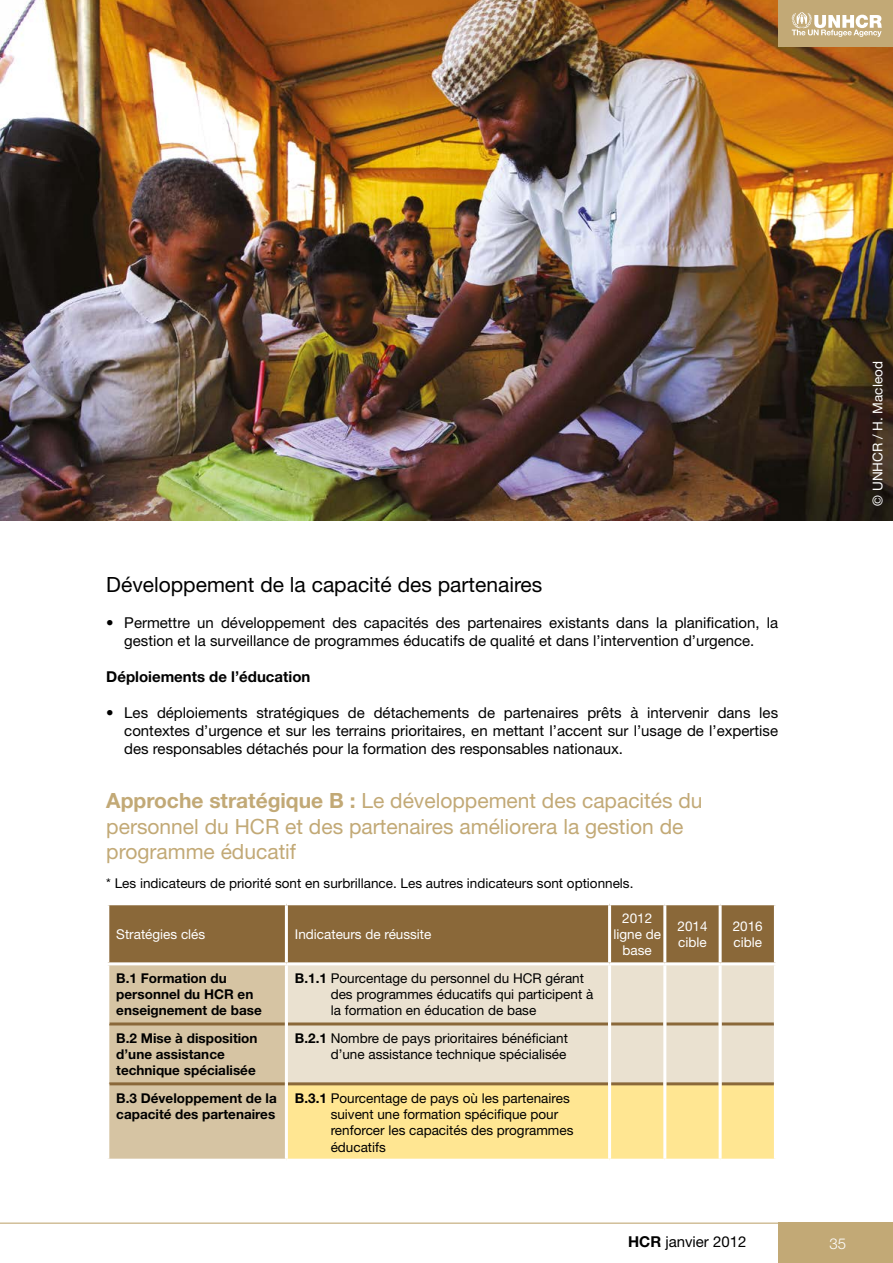
<style>
.page{position:relative;width:893px;height:1263px;background:#fff}
.page>*{position:absolute;margin:0;border:0;box-sizing:border-box;transform-origin:0 0}
.t1{font:21px/25.2px "Helvetica Neue CE";color:#c2a976}
.t2{font:21px "Helvetica Neue CE";color:#000}
.t3{font:15px/18px "Helvetica Neue CE";color:#000;text-align:center}
.t4{font:700 15px "Helvetica Neue CE";color:#000}
.t5{font:300 15px "Helvetica Neue CE";color:#fff}
.t6{font:13.5px/16.2px "Helvetica Neue CE";color:#000}
.t7{font:700 13.5px/16.2px "Helvetica Neue CE";color:#000}
.t8{font:13.5px/16.2px "Helvetica Neue CE";color:#fff}
.s1{font-weight:700}
</style>
<div class="page">
<svg style="left:109px;top:905px;width:665px;height:254px;background:#d4bf96"></svg>
<hr style="left:109px;top:1022px;width:176px;height:3px;background:#8a6839">
<hr style="left:288px;top:1022px;width:320px;height:3px;background:#8a6839">
<hr style="left:611px;top:1022px;width:52px;height:3px;background:#8a6839">
<hr style="left:109px;top:1082px;width:176px;height:3px;background:#8a6839">
<hr style="left:288px;top:1082px;width:320px;height:3px;background:#8a6839">
<hr style="left:611px;top:1082px;width:52px;height:3px;background:#8a6839">
<hr style="left:666px;top:1022px;width:53px;height:3px;background:#8a6839">
<hr style="left:722px;top:1022px;width:52px;height:3px;background:#8a6839">
<hr style="left:666px;top:1082px;width:53px;height:3px;background:#8a6839">
<hr style="left:722px;top:1082px;width:52px;height:3px;background:#8a6839">
<hr style="left:285px;top:965px;width:3px;height:59px;background:#fff">
<hr style="left:608px;top:965px;width:3px;height:59px;background:#fff">
<hr style="left:663px;top:965px;width:3px;height:59px;background:#fff">
<hr style="left:719px;top:965px;width:3px;height:59px;background:#fff">
<hr style="left:285px;top:1024px;width:3px;height:60px;background:#fff">
<hr style="left:608px;top:1024px;width:3px;height:60px;background:#fff">
<hr style="left:663px;top:1024px;width:3px;height:60px;background:#fff">
<hr style="left:719px;top:1024px;width:3px;height:60px;background:#fff">
<hr style="left:285px;top:1084px;width:3px;height:75px;background:#fff">
<hr style="left:608px;top:1084px;width:3px;height:75px;background:#fff">
<hr style="left:663px;top:1084px;width:3px;height:75px;background:#fff">
<hr style="left:719px;top:1084px;width:3px;height:75px;background:#fff">
<hr style="left:285px;top:905px;width:3px;height:57px;background:#fff">
<hr style="left:608px;top:905px;width:3px;height:57px;background:#fff">
<hr style="left:663px;top:905px;width:3px;height:57px;background:#fff">
<hr style="left:719px;top:905px;width:3px;height:57px;background:#fff">
<hr style="left:106px;top:962px;width:180px;height:3px;background:#fff">
<hr style="left:286px;top:962px;width:324px;height:3px;background:#fff">
<hr style="left:610px;top:962px;width:55px;height:3px;background:#fff">
<hr style="left:665px;top:962px;width:55px;height:3px;background:#fff">
<hr style="left:720px;top:962px;width:57px;height:3px;background:#fff">
<img style="left:0;top:0;width:893px;height:520px">
<div style="left:778px;top:0;width:115px;height:47px;background:#c2a976"></div>
<svg style="left:791px;top:12px;width:91px;height:25px"></svg>
<div style="left:778px;top:1222px;width:115px;height:41px;background:#c2a976"></div>
<hr style="left:0;top:1222px;width:778px;height:2px;background:#c2a976">
<h1 class="t2" style="left:106px;top:572px;width:438px">Développement de la capacité des partenaires</h1>
<p class="t3" style="left:106px;top:614px;width:673px">• Permettre un développement des capacités des partenaires existants dans la planification, la gestion et la surveillance de programmes éducatifs de qualité et dans l’intervention d’urgence.</p>
<p class="t4" style="left:106px;top:668px;width:206px">Déploiements de l’éducation</p>
<p class="t3" style="left:124px;top:704px;width:655px;text-align:justify;text-indent:-18px">• Les déploiements stratégiques de détachements de partenaires prêts à intervenir dans les contextes d’urgence et sur les terrains prioritaires, en mettant l’accent sur l’usage de l’expertise des responsables détachés pour la formation des responsables nationaux.</p>
<h1 class="t1" style="left:106px;top:788px;width:598px"><span class="s1">Approche stratégique B :</span> Le développement des capacités du personnel du HCR et des partenaires améliorera la gestion de programme éducatif</h1>
<p class="t6" style="left:106px;top:875px;width:529px">* Les indicateurs de priorité sont en surbrillance. Les autres indicateurs sont optionnels.</p>
<p class="t8" style="left:116px;top:926px;width:90px">Stratégies clés</p>
<p class="t8" style="left:295px;top:926px;width:138px">Indicateurs de réussite</p>
<p class="t8" style="left:613px;top:910px;width:49px;text-align:center">2012 ligne de base</p>
<p class="t8" style="left:677px;top:918px;width:32px">2014 cible</p>
<p class="t8" style="left:733px;top:918px;width:32px">2016 cible</p>
<p class="t7" style="left:116px;top:970px;width:147px">B.1 Formation du personnel du HCR en enseignement de base</p>
<p class="t6" style="left:331px;top:970px;width:264px;text-indent:-36px"><span class="s1">B.1.1</span> Pourcentage du personnel du HCR gérant des programmes éducatifs qui participent à la formation en éducation de base</p>
<p class="t7" style="left:116px;top:1030px;width:143px">B.2 Mise à disposition d’une assistance technique spécialisée</p>
<p class="t6" style="left:295px;top:1030px;width:275px;text-align:right"><span class="s1">B.2.1</span> Nombre de pays prioritaires bénéficiant d’une assistance technique spécialisée</p>
<p class="t7" style="left:116px;top:1090px;width:162px">B.3 Développement de la capacité des partenaires</p>
<p class="t6" style="left:331px;top:1090px;width:244px;text-indent:-36px"><span class="s1">B.3.1</span> Pourcentage de pays où les partenaires suivent une formation spécifique pour renforcer les capacités des programmes éducatifs</p>
<p class="t8" style="left:869px;top:506px;width:146px;rotate:-90deg">© UNHCR / H. Macleod</p>
<p class="t3" style="left:628px;top:1233px;width:120px"><span class="s1">HCR</span> janvier 2012</p>
<p class="t5" style="left:829px;top:1234px;width:18px">35</p>
</div>
